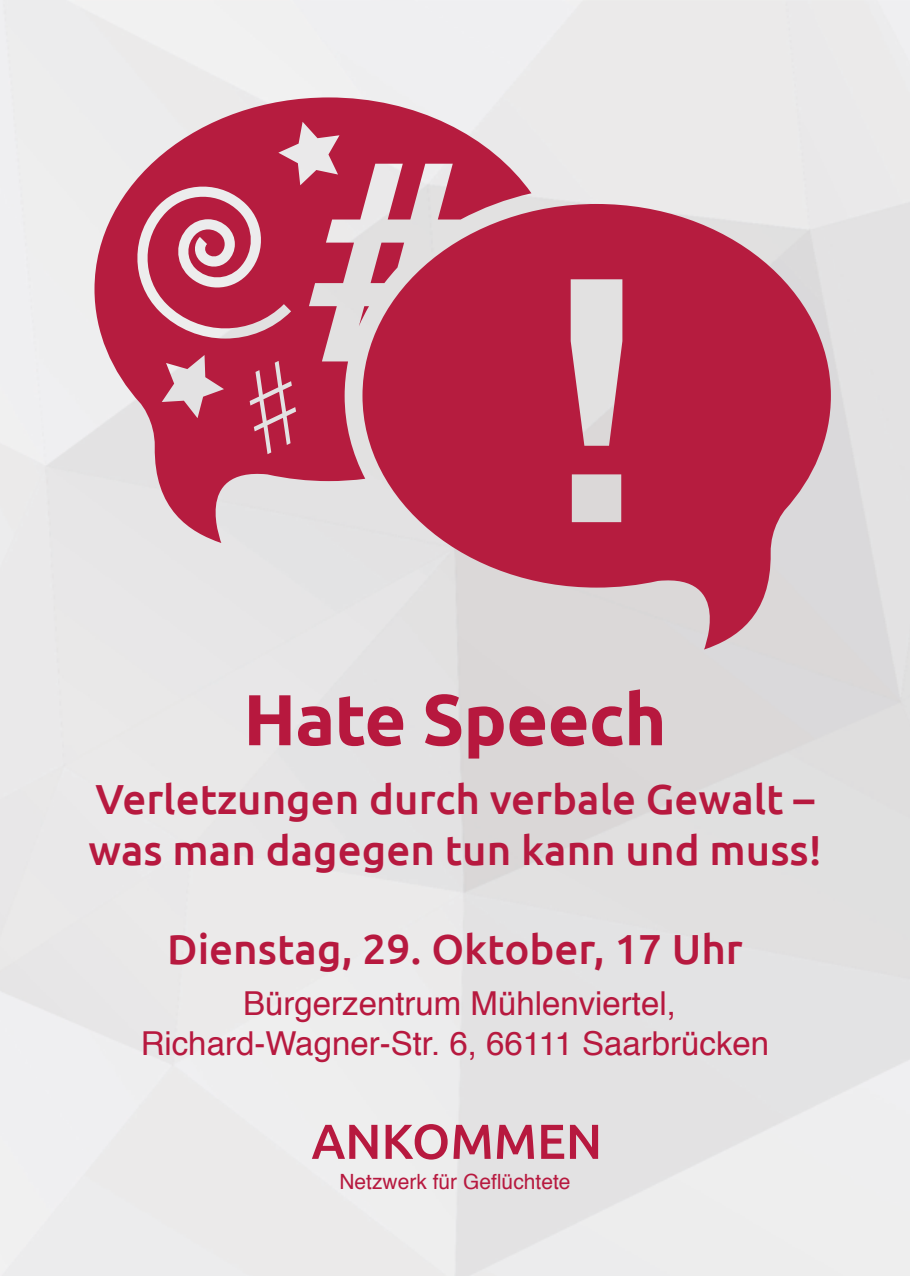
<style>
.page{position:relative;width:910px;height:1276px;background:#fff}
.page>*{position:absolute;margin:0;border:0;box-sizing:border-box;transform-origin:0 0}
.t1{font:700 72px "Ubuntu";letter-spacing:-.01em;color:#b7183e}
.t2{font:500 42px/50.4px "Ubuntu";color:#b7193f}
.t3{font:33px "Helvetica";color:#b7193f}
.t4{font:21px "Helvetica";color:#b7193f}
</style>
<div class="page">
<img style="left:0;top:0;width:910px;height:1276px">
<svg style="left:312px;top:1124px;width:65px;height:34px"></svg>
<svg style="left:386px;top:1124px;width:105px;height:35px"></svg>
<svg style="left:497px;top:1124px;width:37px;height:34px"></svg>
<svg style="left:541px;top:1124px;width:23px;height:34px"></svg>
<svg style="left:570px;top:1124px;width:28px;height:34px"></svg>
<svg style="left:94px;top:97px;width:737px;height:552px;fill:#b61c3f"></svg>
<p class="t1" style="left:243px;top:676px;width:425px">Hate Speech</p>
<p class="t2" style="left:88px;top:772px;width:735px">Verletzungen durch verbale Gewalt – was man dagegen tun kann und muss!</p>
<p class="t2" style="left:167px;top:922px;width:577px">Dienstag, 29. Oktober, 17 Uhr</p>
<p class="t3" style="left:243px;top:978px;width:434px">Bürgerzentrum Mühlenviertel,</p>
<p class="t3" style="left:141px;top:1017px;width:630px">Richard-Wagner-Str. 6, 66111 Saarbrücken</p>
<p class="t4" style="left:339px;top:1165px;width:233px">Netzwerk für Geflüchtete</p>
</div>
